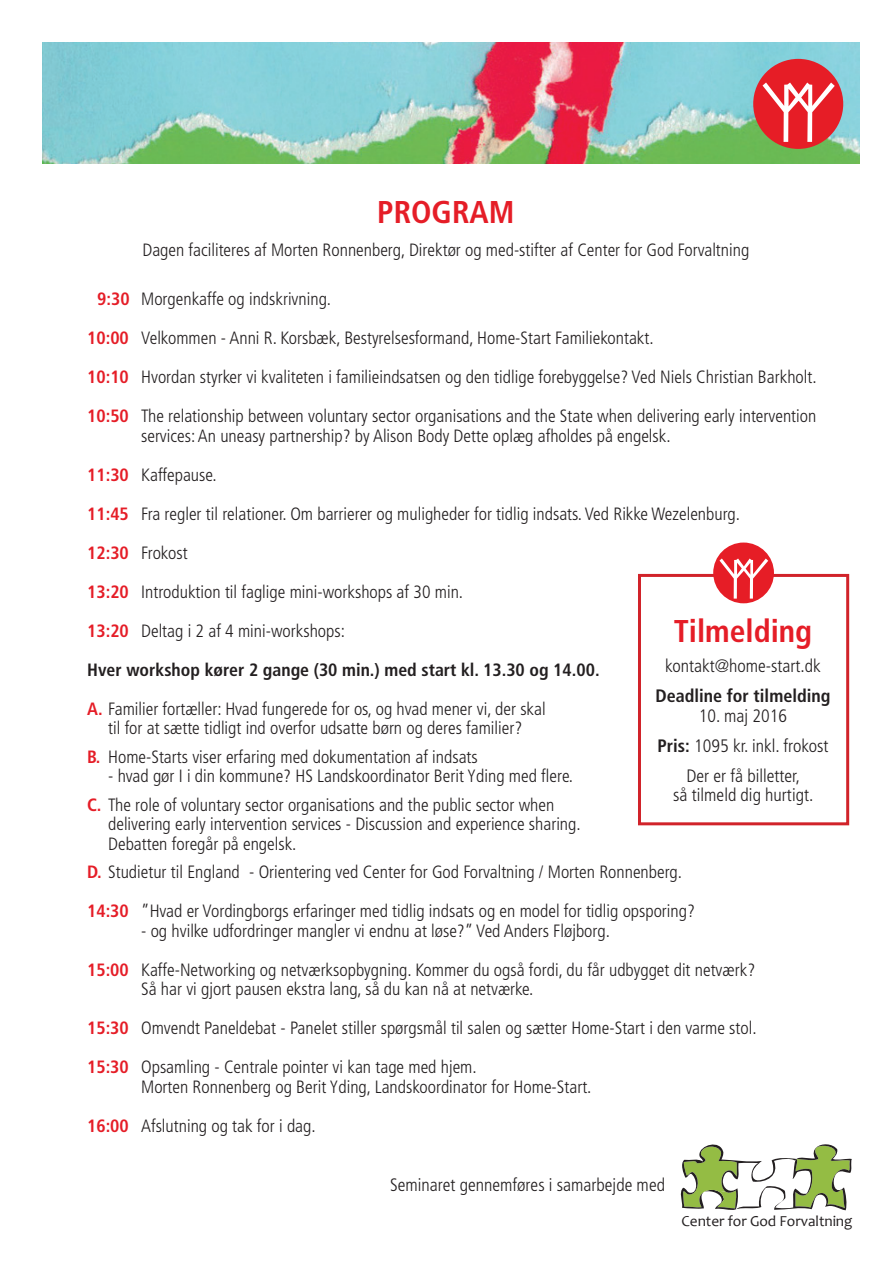
<style>
.page{position:relative;width:893px;height:1263px;background:#fff}
.page>*{position:absolute;margin:0;border:0;box-sizing:border-box;transform-origin:0 0}
.t1{font:700 condensed 31.5px "Frutiger";color:#e51d27}
.t2{font:300 condensed 18px/30px "Frutiger";color:#231f20;text-align:center}
.t3{font:700 condensed 18px "Frutiger";color:#231f20}
.t4{font:300 condensed 17.85px/39px "Frutiger";color:#231f20}
.t5{font:15.3px "Candara";letter-spacing:-.005em;color:#231f20}
.s1{font-weight:700;color:#e51d27}
.s2{font-weight:700}
</style>
<div class="page">
<img style="left:43px;top:43px;width:816px;height:121px">
<div style="left:753px;top:59px;width:90px;height:90px;background:#e61d26;border-radius:50%"></div>
<svg style="left:762px;top:83px;width:73px;height:59px"></svg>
<div style="left:638px;top:574px;width:211px;height:251px;border:3px solid #d1232a"></div>
<div style="left:713px;top:542px;width:61px;height:61px;background:#e61d26;border-radius:50%"></div>
<svg style="left:719px;top:558px;width:49px;height:41px"></svg>
<svg style="left:681px;top:1144px;width:171px;height:66px"></svg>
<h1 class="t1" style="left:377px;top:199px;width:139px">PROGRAM</h1>
<p class="t4" style="left:142px;top:232px;width:608px">Dagen faciliteres af Morten Ronnenberg, Direktør og med-stifter af Center for God Forvaltning</p>
<p class="t4" style="left:87px;top:281px;width:731px;text-indent:10px"><span class="s1">9:30</span> Morgenkaffe og indskrivning.<br><span class="s1">10:00</span> Velkommen - Anni R. Korsbæk, Bestyrelsesformand, Home-Start Familiekontakt.<br><span class="s1">10:10</span> Hvordan styrker vi kvaliteten i familieindsatsen og den tidlige forebyggelse? Ved Niels Christian Barkholt.<br><span class="s1">10:50</span> The relationship between voluntary sector organisations and the State when delivering early intervention</p>
<p class="t4" style="left:87px;top:417px;width:654px;text-indent:54px">services: An uneasy partnership? by Alison Body Dette oplæg afholdes på engelsk.<br><span class="s1">11:30</span> Kaffepause.<br><span class="s1">11:45</span> Fra regler til relationer. Om barrierer og muligheder for tidlig indsats. Ved Rikke Wezelenburg.<br><span class="s1">12:30</span> Frokost<br><span class="s1">13:20</span> Introduktion til faglige mini-workshops af 30 min.<br><span class="s1">13:20</span> Deltag i 2 af 4 mini-workshops:<br><span class="s2">Hver workshop kører 2 gange (30 min.) med start kl. 13.30 og 14.00.<br></span><span class="s1">A.</span> Familier fortæller: Hvad fungerede for os, og hvad mener vi, der skal</p>
<p class="t4" style="left:87px;top:715px;width:437px;line-height:28.5px;text-indent:21px">til for at sætte tidligt ind overfor udsatte børn og deres familier?<br><span class="s1">B.</span> Home-Starts viser erfaring med dokumentation af indsats</p>
<p class="t4" style="left:87px;top:763px;width:488px;line-height:28.5px;text-indent:21px">- hvad gør I i din kommune? HS Landskoordinator Berit Yding med flere.<br><span class="s1">C.</span> The role of voluntary sector organisations and the public sector when</p>
<p class="t4" style="left:108px;top:816px;width:474px;line-height:19.5px">delivering early intervention services - Discussion and experience sharing.<br>Debatten foregår på engelsk.</p>
<p class="t4" style="left:87px;top:854px;width:609px"><span class="s1">D.</span> Studietur til England - Orientering ved Center for God Forvaltning / Morten Ronnenberg.<br><span class="s1">14:30</span> ”Hvad er Vordingborgs erfaringer med tidlig indsats og en model for tidlig opsporing?</p>
<p class="t4" style="left:87px;top:912px;width:670px;text-indent:54px">- og hvilke udfordringer mangler vi endnu at løse?” Ved Anders Fløjborg.<br><span class="s1">15:00</span> Kaffe-Networking og netværksopbygning. Kommer du også fordi, du får udbygget dit netværk?</p>
<p class="t4" style="left:87px;top:971px;width:671px;text-indent:54px">Så har vi gjort pausen ekstra lang, så du kan nå at netværke.<br><span class="s1">15:30</span> Omvendt Paneldebat - Panelet stiller spørgsmål til salen og sætter Home-Start i den varme stol.<br><span class="s1">15:30</span> Opsamling - Centrale pointer vi kan tage med hjem.</p>
<p class="t4" style="left:87px;top:1068px;width:506px;text-indent:54px">Morten Ronnenberg og Berit Yding, Landskoordinator for Home-Start.<br><span class="s1">16:00</span> Afslutning og tak for i dag.</p>
<h1 class="t1" style="left:674px;top:618px;width:140px">Tilmelding</h1>
<p class="t2" style="left:665px;top:652px;width:157px">kontakt@home-start.dk</p>
<p class="t3" style="left:656px;top:688px;width:176px">Deadline for tilmelding</p>
<p class="t2" style="left:658px;top:702px;width:172px">10. maj 2016<br><span class="s2">Pris:</span> 1095 kr. inkl. frokost<br>Der er få billetter,</p>
<p class="t2" style="left:673px;top:781px;width:142px">så tilmeld dig hurtigt.</p>
<p class="t2" style="left:390px;top:1171px;width:276px">Seminaret gennemføres i samarbejde med</p>
<p class="t5" style="left:682px;top:1215px;width:172px">Center for God Forvaltning</p>
</div>
